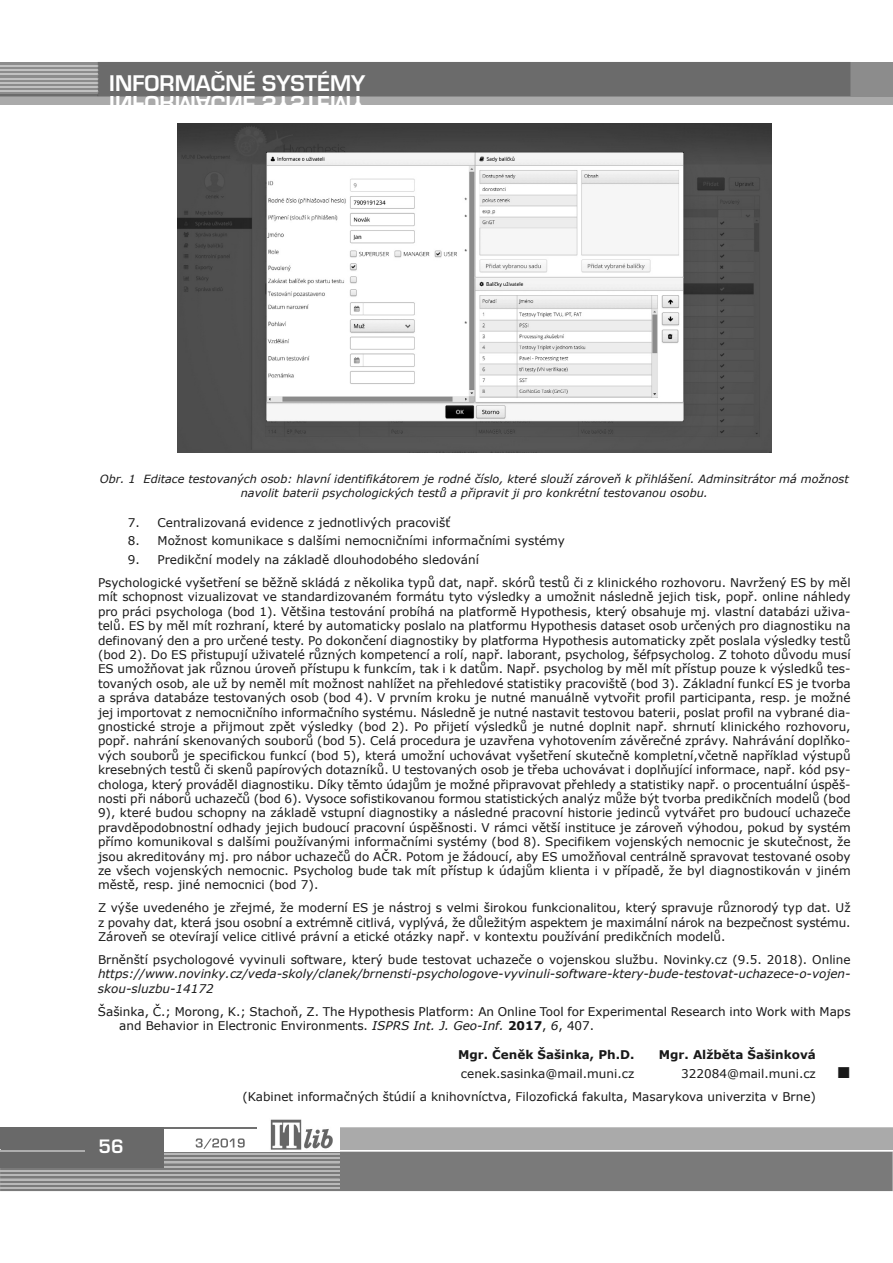
<style>
.page{position:relative;width:893px;height:1263px;background:#fff}
.page>*{position:absolute;margin:0;border:0;box-sizing:border-box;transform-origin:0 0}
.t1{font:21px "Euromode CE Bold";color:#fff}
.t2{font:18px "Euromode CE Bold";color:#fff}
.t3{font:12px/14.4px "Verdana";color:#191919;text-align:justify}
.t4{font:12px/14.4px "Verdana";color:#161616}
.t5{font:italic 12px/14.4px "Verdana";color:#191919}
.t6{font:700 12px "Verdana";color:#191919}
.t7{font:italic 11.25px/13.5px "Verdana";color:#191919;text-align:center}
.s1{font-style:italic}
.s2{font-weight:700}
</style>
<div class="page">
<div style="left:0;top:62px;width:893px;height:43px;background:#aaa"></div>
<div style="left:0;top:62px;width:893px;height:34px;background:#8c8c8c"></div>
<div style="left:98px;top:62px;width:752px;height:34px;background:#6b6b6b"></div>
<hr style="left:0;top:95px;width:98px;height:1px;background:#6b6b6b">
<hr style="left:0;top:91px;width:98px;height:1px;background:#c1c1c1">
<hr style="left:0;top:86px;width:98px;height:2px;background:#c1c1c1">
<hr style="left:0;top:82px;width:98px;height:2px;background:#c1c1c1">
<hr style="left:0;top:78px;width:98px;height:1px;background:#c1c1c1">
<hr style="left:0;top:74px;width:98px;height:1px;background:#c1c1c1">
<hr style="left:0;top:69px;width:98px;height:2px;background:#c1c1c1">
<hr style="left:0;top:65px;width:98px;height:2px;background:#c1c1c1">
<svg style="left:340px;top:1127px;width:553px;height:64px;background:#acacac"></svg>
<hr style="left:0;top:1150px;width:893px;height:1px;background:#fff">
<hr style="left:164px;top:1127px;width:93px;height:2px;background:#707070">
<img style="left:270px;top:1119px;width:62px;height:19px">
<svg style="left:0;top:1138px;width:892px;height:53px;background:#8d8d8d"></svg>
<hr style="left:0;top:1187px;width:340px;height:2px;background:#b8b8b8">
<hr style="left:0;top:1183px;width:340px;height:1px;background:#b8b8b8">
<hr style="left:0;top:1179px;width:340px;height:1px;background:#b8b8b8">
<hr style="left:0;top:1174px;width:340px;height:2px;background:#b8b8b8">
<hr style="left:0;top:1170px;width:340px;height:2px;background:#b8b8b8">
<hr style="left:0;top:1166px;width:340px;height:1px;background:#b8b8b8">
<hr style="left:0;top:1162px;width:340px;height:1px;background:#b8b8b8">
<hr style="left:0;top:1157px;width:340px;height:2px;background:#b8b8b8">
<hr style="left:0;top:1153px;width:340px;height:2px;background:#b8b8b8">
<div style="left:0;top:1127px;width:164px;height:41px;background:#696969"></div>
<hr style="left:0;top:1150px;width:84px;height:1px;background:#aeaeae">
<img style="left:177px;top:123px;width:595px;height:330px">
<h1 class="t1" style="left:109px;top:73px;width:257px">IINNFFOORRMMAAČČNNÉÉ SSYYSSTTÉÉMMYY</h1>
<p class="t7" style="left:100px;top:472px;width:751px">Obr. 1 Editace testovaných osob: hlavní identifikátorem je rodné číslo, které slouží zároveň k přihlášení. Adminsitrátor má možnost navolit baterii psychologických testů a připravit ji pro konkrétní testovanou osobu.</p>
<p class="t3" style="left:128px;top:515px;width:324px">7. Centralizovaná evidence z jednotlivých pracovišť</p>
<p class="t3" style="left:128px;top:533px;width:439px">8. Možnost komunikace s dalšími nemocničními informačními systémy</p>
<p class="t3" style="left:98px;top:548px;width:754px;line-height:23px;text-indent:30px">9. Predikční modely na základě dlouhodobého sledování<br>Psychologické vyšetření se běžně skládá z několika typů dat, např. skórů testů či z klinického rozhovoru. Navržený ES by měl</p>
<p class="t3" style="left:98px;top:589px;width:754px">mít schopnost vizualizovat ve standardizovaném formátu tyto výsledky a umožnit následně jejich tisk, popř. online náhledy pro práci psychologa (bod 1). Většina testování probíhá na platformě Hypothesis, který obsahuje mj. vlastní databázi uživa&shy;telů. ES by měl mít rozhraní, které by automaticky poslalo na platformu Hypothesis dataset osob určených pro diagnostiku na definovaný den a pro určené testy. Po dokončení diagnostiky by platforma Hypothesis automaticky zpět poslala výsledky testů (bod 2). Do ES přistupují uživatelé různých kompetencí a rolí, např. laborant, psycholog, šéfpsycholog. Z tohoto důvodu musí ES umožňovat jak různou úroveň přístupu k funkcím, tak i k datům. Např. psycholog by měl mít přístup pouze k výsledků tes&shy;tovaných osob, ale už by neměl mít možnost nahlížet na přehledové statistiky pracoviště (bod 3). Základní funkcí ES je tvorba a správa databáze testovaných osob (bod 4). V prvním kroku je nutné manuálně vytvořit profil participanta, resp. je možné jej importovat z nemocničního informačního systému. Následně je nutné nastavit testovou baterii, poslat profil na vybrané dia&shy;gnostické stroje a přijmout zpět výsledky (bod 2). Po přijetí výsledků je nutné doplnit např. shrnutí klinického rozhovoru, popř. nahrání skenovaných souborů (bod 5). Celá procedura je uzavřena vyhotovením závěrečné zprávy. Nahrávání doplňko&shy;vých souborů je specifickou funkcí (bod 5), která umožní uchovávat vyšetření skutečně kompletní,včetně například výstupů kresebných testů či skenů papírových dotazníků. U testovaných osob je třeba uchovávat i doplňující informace, např. kód psy&shy;chologa, který prováděl diagnostiku. Díky těmto údajům je možné připravovat přehledy a statistiky např. o procentuální úspěš&shy;nosti při náborů uchazečů (bod 6). Vysoce sofistikovanou formou statistických analýz může být tvorba predikčních modelů (bod 9), které budou schopny na základě vstupní diagnostiky a následné pracovní historie jedinců vytvářet pro budoucí uchazeče pravděpodobnostní odhady jejich budoucí pracovní úspěšnosti. V rámci větší instituce je zároveň výhodou, pokud by systém přímo komunikoval s dalšími používanými informačními systémy (bod 8). Specifikem vojenských nemocnic je skutečnost, že jsou akreditovány mj. pro nábor uchazečů do AČR. Potom je žádoucí, aby ES umožňoval centrálně spravovat testované osoby ze všech vojenských nemocnic. Psycholog bude tak mít přístup k údajům klienta i v případě, že byl diagnostikován v jiném městě, resp. jiné nemocnici (bod 7).</p>
<p class="t3" style="left:98px;top:900px;width:754px">Z výše uvedeného je zřejmé, že moderní ES je nástroj s velmi širokou funkcionalitou, který spravuje různorodý typ dat. Už z povahy dat, která jsou osobní a extrémně citlivá, vyplývá, že důležitým aspektem je maximální nárok na bezpečnost systému.<br>Zároveň se otevírají velice citlivé právní a etické otázky např. v kontextu používání predikčních modelů.</p>
<p class="t3" style="left:98px;top:952px;width:754px">Brněnští psychologové vyvinuli software, který bude testovat uchazeče o vojenskou službu. Novinky.cz (9.5. 2018). Online</p>
<p class="t5" style="left:98px;top:966px;width:754px">https://www.novinky.cz/veda-skoly/clanek/brnensti-psychologove-vyvinuli-software-ktery-bude-testovat-uchazece-o-vojen&shy;skou-sluzbu-14172</p>
<p class="t4" style="left:119px;top:1004px;width:733px;text-indent:-21px">Šašinka, Č.; Morong, K.; Stachoň, Z. The Hypothesis Platform: An Online Tool for Experimental Research into Work with Maps and Behavior in Electronic Environments. <span class="s1">ISPRS Int. J. Geo-Inf.</span> <span class="s2">2017</span>, <span class="s1">6</span>, 407.</p>
<p class="t6" style="left:659px;top:1047px;width:159px">Mgr. Alžběta Šašinková</p>
<p class="t3" style="left:242px;top:1062px;width:575px;line-height:23px;text-align:right">322084@mail.muni.cz<br>(Kabinet informačných štúdií a knihovníctva, Filozofická fakulta, Masarykova univerzita v Brne)</p>
<p class="t6" style="left:458px;top:1047px;width:178px">Mgr. Čeněk Šašinka, Ph.D.</p>
<p class="t3" style="left:461px;top:1066px;width:175px">cenek.sasinka@mail.muni.cz</p>
<h2 class="t2" style="left:98px;top:1135px;width:27px">56</h2>
</div>
